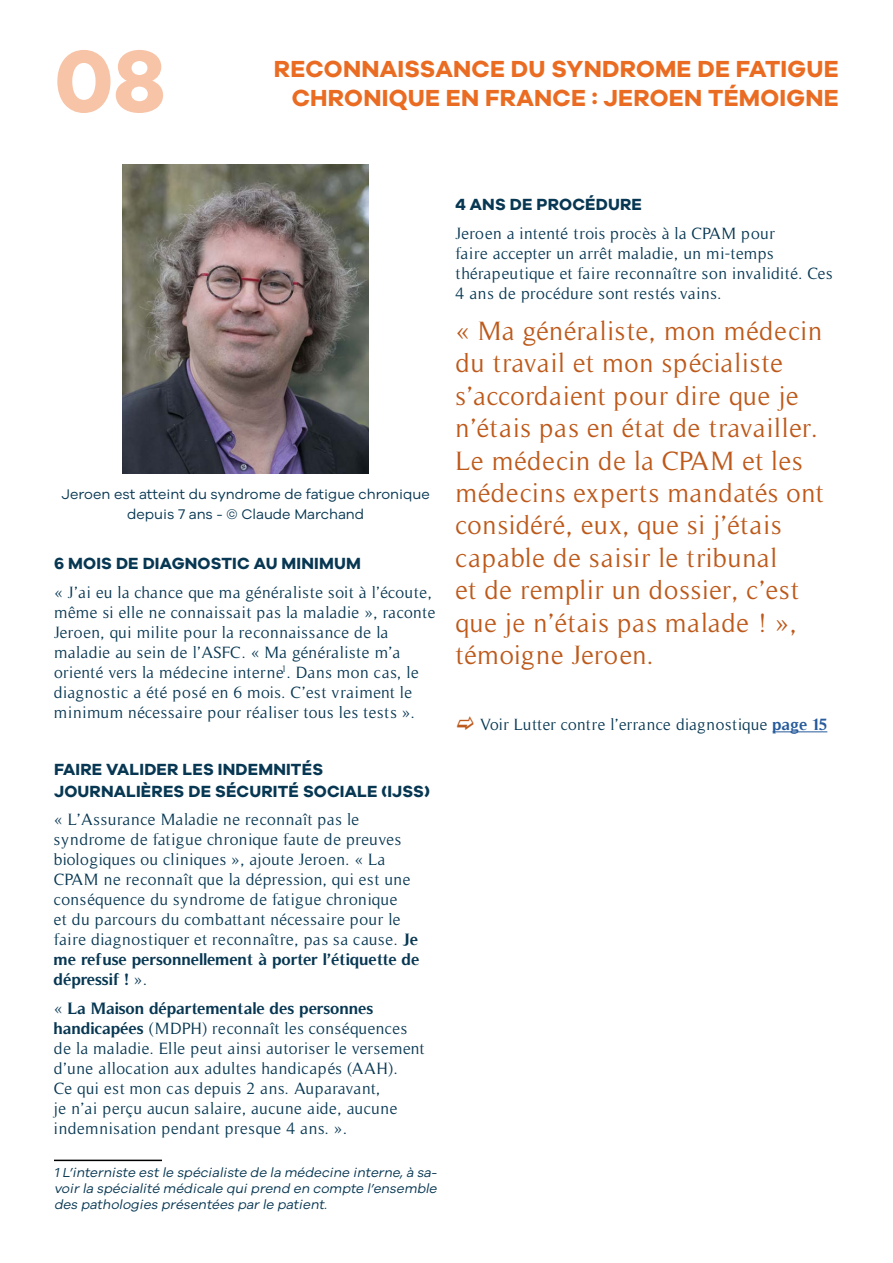
<style>
.page{position:relative;width:893px;height:1263px;background:#fff}
.page>*{position:absolute;margin:0;border:0;box-sizing:border-box;transform-origin:0 0}
.t1{font:700 90px "Galyon";color:#f7c4a7}
.t2{font:27px/32.4px "Timeless";letter-spacing:.03em;color:#bd591a}
.t3{font:700 24px "Galyon";letter-spacing:.01em;color:#ea6c22}
.t4{font:16.65px/20px "Timeless";letter-spacing:.03em;color:#073752}
.t5{font:700 16.65px/21.6px "Galyon";letter-spacing:.01em;color:#073752}
.t6{font:16.5px "Timeless";letter-spacing:.03em;color:#073752}
.t7{font:14.4px/20px "Galyon";color:#073752;text-align:center}
.t8{font:italic 13.5px/16.2px "Galyon";color:#073752;text-align:justify}
.s1{font-weight:700}
.s2{font-weight:700;color:#275b9b}
</style>
<div class="page">
<img style="left:123px;top:165px;width:245px;height:308px">
<hr style="left:54px;top:1159px;width:108px;height:2px;background:#000">
<hr style="left:772px;top:731px;width:55px;height:1px;background:#275b9b">
<h1 class="t1" style="left:54px;top:25px;width:113px">08</h1>
<h3 class="t3" style="left:274px;top:54px;width:566px">RECONNAISSANCE DU SYNDROME DE FATIGUE</h3>
<h3 class="t3" style="left:292px;top:83px;width:549px">CHRONIQUE EN FRANCE : JEROEN TÉMOIGNE</h3>
<p class="t7" style="left:62px;top:483px;width:370px">Jeroen est atteint du syndrome de fatigue chronique depuis 7 ans - © Claude Marchand</p>
<p class="t5" style="left:54px;top:552px;width:308px">6 MOIS DE DIAGNOSTIC AU MINIMUM</p>
<p class="t4" style="left:54px;top:582px;width:383px">« J’ai eu la chance que ma généraliste soit à l’écoute, même si elle ne connaissait pas la maladie », raconte Jeroen, qui milite pour la reconnaissance de la maladie au sein de l’ASFC. « Ma généraliste m’a orienté vers la médecine interne<sup>1</sup>. Dans mon cas, le diagnostic a été posé en 6 mois. C’est vraiment le minimum nécessaire pour réaliser tous les tests ».</p>
<p class="t5" style="left:54px;top:758px;width:377px">FAIRE VALIDER LES INDEMNITÉS<br>JOURNALIÈRES DE SÉCURITÉ SOCIALE (IJSS)</p>
<p class="t4" style="left:54px;top:810px;width:367px">« L’Assurance Maladie ne reconnaît pas le syndrome de fatigue chronique faute de preuves biologiques ou cliniques », ajoute Jeroen. « La CPAM ne reconnaît que la dépression, qui est une conséquence du syndrome de fatigue chronique<br>et du parcours du combattant nécessaire pour le faire diagnostiquer et reconnaître, pas sa cause. <span class="s1">Je me refuse personnellement à porter l’étiquette de dépressif !</span> ».</p>
<p class="t4" style="left:54px;top:998px;width:372px">« <span class="s1">La Maison départementale des personnes handicapées</span> (MDPH) reconnaît les conséquences de la maladie. Elle peut ainsi autoriser le versement d’une allocation aux adultes handicapés (AAH).<br>Ce qui est mon cas depuis 2 ans. Auparavant,<br>je n’ai perçu aucun salaire, aucune aide, aucune indemnisation pendant presque 4 ans. ».</p>
<p class="t8" style="left:54px;top:1162px;width:384px">1 L’interniste est le spécialiste de la médecine interne, à sa&shy;voir la spécialité médicale qui prend en compte l’ensemble des pathologies présentées par le patient.</p>
<p class="t5" style="left:456px;top:193px;width:188px">4 ANS DE PROCÉDURE</p>
<p class="t4" style="left:456px;top:223px;width:379px">Jeroen a intenté trois procès à la CPAM pour<br>faire accepter un arrêt maladie, un mi-temps thérapeutique et faire reconnaître son invalidité. Ces 4 ans de procédure sont restés vains.</p>
<p class="t2" style="left:456px;top:315px;width:369px">« Ma généraliste, mon médecin du travail et mon spécialiste s’accordaient pour dire que je n’étais pas en état de travailler.<br>Le médecin de la CPAM et les médecins experts mandatés ont considéré, eux, que si j’étais capable de saisir le tribunal<br>et de remplir un dossier, c’est que je n’étais pas malade ! », témoigne Jeroen.</p>
<p class="t6" style="left:480px;top:715px;width:349px">Voir Lutter contre l’errance diagnostique <span class="s2">page 15</span></p>
</div>
